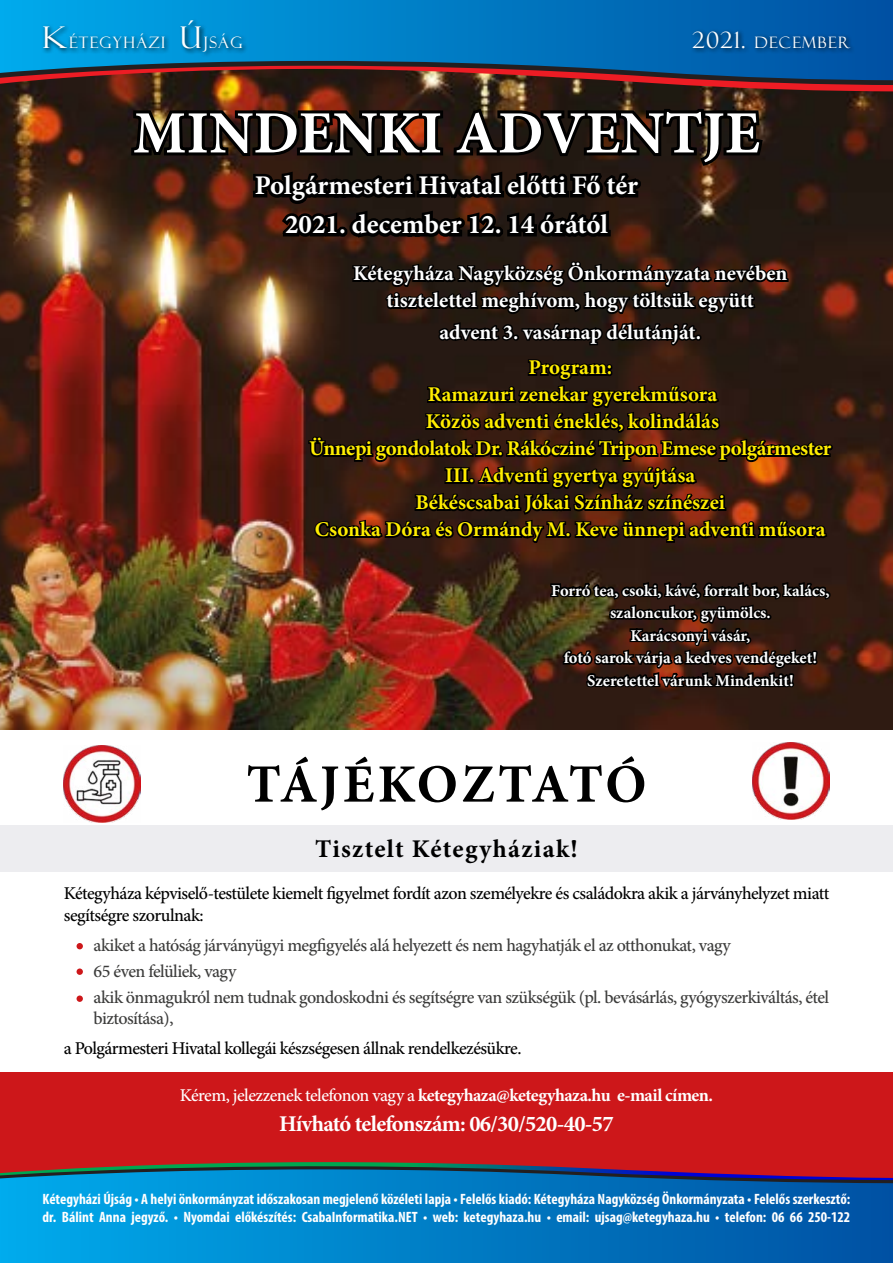
<style>
.page{position:relative;width:893px;height:1263px;background:#fff}
.page>*{position:absolute;margin:0;border:0;box-sizing:border-box;transform-origin:0 0}
.t1{font:700 60px "Minion Pro";color:#fff}
.t2{font:700 54px "Minion Pro";letter-spacing:.04em;color:#000}
.t3{font:700 27px/39px "Minion Pro";letter-spacing:-.005em;color:#fff;text-align:center}
.t4{font:700 25.5px "Minion Pro";letter-spacing:.05em;color:#000}
.t5{font:700 22.5px "Minion Pro";letter-spacing:-.03em;color:#fff}
.t6{font:700 21px/27px "Minion Pro";letter-spacing:-.005em;color:#ffed00;text-align:center}
.t7{font:700 21px/27px "Minion Pro";color:#fff;text-align:center}
.t8{font:500 18px/25.8px "Minion Pro";letter-spacing:-.03em;color:#3c3c3b}
.t9{font:500 18px/21.6px "Minion Pro";letter-spacing:-.03em;color:#000}
.t10{font:700 18px "Minion Pro";letter-spacing:-.03em;color:#fff}
.t11{font:700 16.5px/22.5px "Minion Pro";color:#fff;text-align:center}
.t12{font:15.75px "Felix Titling";letter-spacing:.085em;color:#fff}
.t13{font:700 condensed 15px/18px "Myriad Pro";color:#fff}
.s1{font-size:30px}
.s2{font-size:22.5px}
.s3{font-weight:500}
</style>
<div class="page">
<img style="left:0;top:115px;width:893px;height:614px">
<div style="left:0;top:825px;width:893px;height:47px;background:#ededf0"></div>
<img style="left:64px;top:746px;width:64px;height:76px">
<img style="left:768px;top:813px;width:46px;height:6px">
<div style="left:0;top:1072px;width:893px;height:128px;background:#cd171a"></div>
<img style="left:0;top:80px;width:893px;height:35px">
<svg style="left:0;top:0;width:893px;height:80px;background:#1268a4"></svg>
<div style="left:40px;top:18px;width:208px;height:40px;background:#000;opacity:.75"></div>
<div style="left:690px;top:29px;width:166px;height:25px;background:#000;opacity:.75"></div>
<svg style="left:0;top:1183px;width:893px;height:17px;background:#007bc4"></svg>
<svg style="left:0;top:1162px;width:893px;height:21px"></svg>
<svg style="left:0;top:1200px;width:893px;height:63px;background:#007bc4"></svg>
<div style="left:0;top:1225px;width:893px;height:29px;background:linear-gradient(to right,#00aaeb,#0050a1)"></div>
<img style="left:128px;top:107px;width:63px;height:1156px">
<svg style="left:183px;top:105px;width:583px;height:137px;background:#20120b"></svg>
<svg style="left:307px;top:260px;width:528px;height:553px;background:#523a31"></svg>
<svg style="left:77px;top:943px;width:6px;height:6px"></svg>
<div style="left:77px;top:968px;width:6px;height:7px;background:#cd171a;border-radius:50%"></div>
<div style="left:77px;top:995px;width:6px;height:7px;background:#cd171a;border-radius:50%"></div>
<p class="t12" style="left:43px;top:34px;width:201px"><span class="s1">K</span>ÉTEGYHÁZI <span class="s1">Ú</span>JSÁG</p>
<p class="t12" style="left:693px;top:33px;width:159px"><span class="s2">2021.</span> DECEMBER</p>
<h1 class="t1" style="left:133px;top:91px;width:628px">MINDENKI ADVENTJE</h1>
<h3 class="t3" style="left:255px;top:166px;width:385px">Polgármesteri Hivatal előtti Fő tér<br>2021. december 12. 14 órától</h3>
<h3 class="t7" style="left:353px;top:260px;width:436px">Kétegyháza Nagyközség Önkormányzata nevében tisztelettel meghívom, hogy töltsük együtt</h3>
<h3 class="t7" style="left:439px;top:318px;width:263px">advent 3. vasárnap délutánját.</h3>
<p class="t6" style="left:309px;top:354px;width:524px">Program:<br>Ramazuri zenekar gyerekműsora<br>Közös adventi éneklés, kolindálás<br>Ünnepi gondolatok Dr. Rákócziné Tripon Emese polgármester III. Adventi gyertya gyújtása<br>Békéscsabai Jókai Színház színészei<br>Csonka Dóra és Ormándy M. Keve ünnepi adventi műsora</p>
<p class="t11" style="left:551px;top:579px;width:280px">Forró tea, csoki, kávé, forralt bor, kalács, szaloncukor, gyümölcs.<br>Karácsonyi vásár,<br>fotó sarok várja a kedves vendégeket!<br>Szeretettel várunk Mindenkit!</p>
<h2 class="t2" style="left:246px;top:746px;width:402px">TÁJÉKOZTATÓ</h2>
<h3 class="t4" style="left:315px;top:831px;width:264px">Tisztelt Kétegyháziak!</h3>
<p class="t9" style="left:64px;top:883px;width:767px">Kétegyháza képviselő-testülete kiemelt figyelmet fordít azon személyekre és családokra akik a járványhelyzet miatt segítségre szorulnak:</p>
<p class="t8" style="left:94px;top:932px;width:737px">akiket a hatóság járványügyi megfigyelés alá helyezett és nem hagyhatják el az otthonukat, vagy<br>65 éven felüliek, vagy<br>akik önmagukról nem tudnak gondoskodni és segítségre van szükségük (pl. bevásárlás, gyógyszerkiváltás, étel</p>
<p class="t8" style="left:94px;top:1006px;width:81px">biztosítása),</p>
<p class="t9" style="left:64px;top:1038px;width:459px">a Polgármesteri Hivatal kollegái készségesen állnak rendelkezésükre.</p>
<p class="t10" style="left:180px;top:1083px;width:535px"><span class="s3">Kérem, jelezzenek telefonon vagy a</span> ketegyhaza@ketegyhaza.hu e-mail címen.</p>
<h3 class="t5" style="left:279px;top:1108px;width:336px">Hívható telefonszám: 06/30/520-40-57</h3>
<p class="t13" style="left:43px;top:1190px;width:809px">Kétegyházi Újság • A helyi önkormányzat időszakosan megjelenő közéleti lapja • Felelős kiadó: Kétegyháza Nagyközség Önkormányzata • Felelős szerkesztő: dr. Bálint Anna jegyző. • Nyomdai előkészítés: CsabaInformatika.NET • web: ketegyhaza.hu • email: ujsag@ketegyhaza.hu • telefon: 06 66 250-122</p>
</div>
